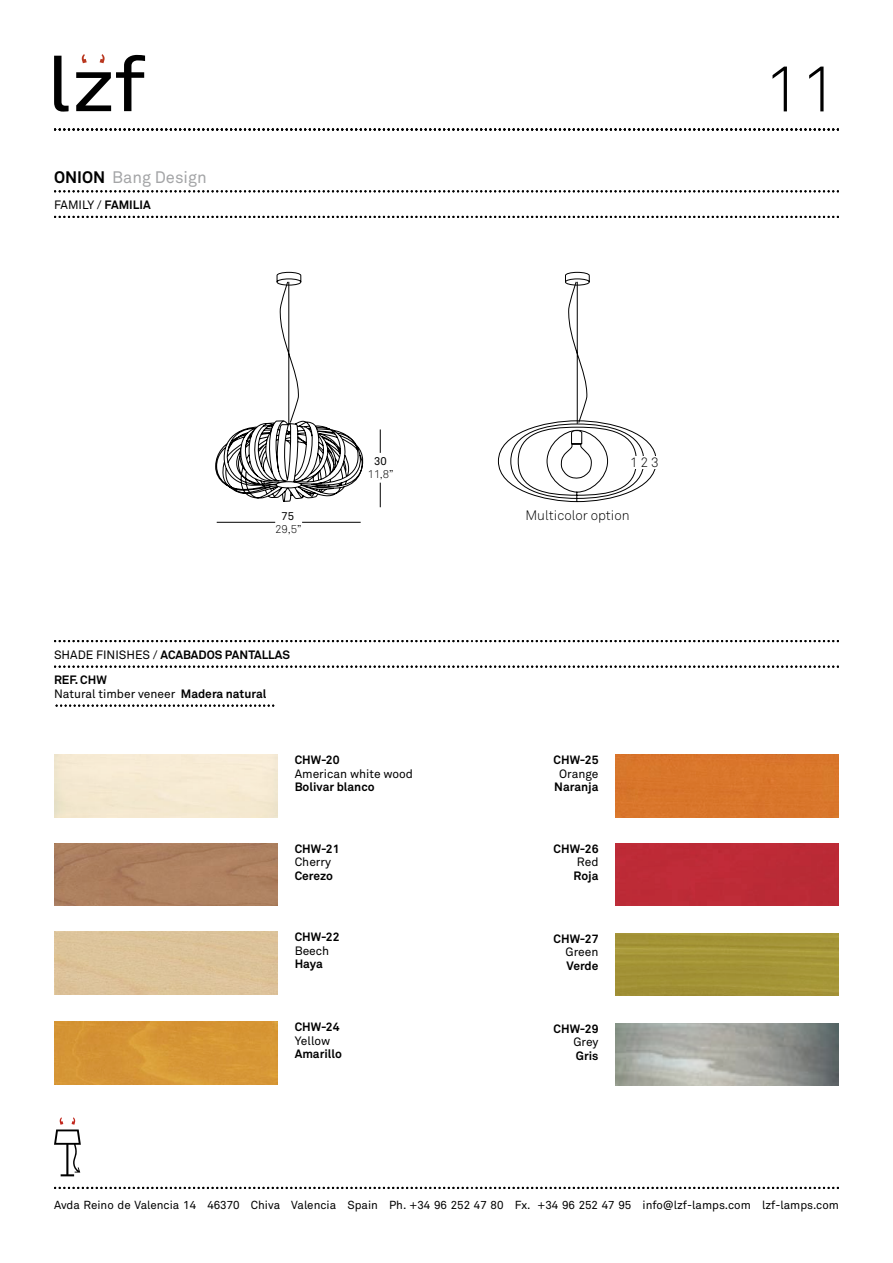
<style>
.page{position:relative;width:893px;height:1263px;background:#fff}
.page>*{position:absolute;margin:0;border:0;box-sizing:border-box;transform-origin:0 0}
.t1{font:300 64.5px "Akkurat";color:#000}
.t2{font:16.5px "Akkurat";color:#a4a5a7}
.t3{font:300 13.5px "Akkurat";color:#000}
.t4{font:700 12px/25px "Akkurat";color:#000}
.t5{font:12px "Akkurat";color:#000}
.t6{font:11.55px "Akkurat";color:#000}
.t7{font:300 11.25px "Akkurat";color:#000}
.t8{font:11.25px "Akkurat";color:#000}
.s1{font-weight:700;color:#000}
.s2{font-weight:700}
.s3{font-weight:400}
</style>
<div class="page">
<svg style="left:54px;top:1187px;width:785px;height:2px"></svg>
<svg style="left:54px;top:56px;width:15px;height:56px"></svg>
<svg style="left:76px;top:54px;width:69px;height:57px"></svg>
<svg style="left:54px;top:1117px;width:27px;height:59px"></svg>
<svg style="left:54px;top:128px;width:785px;height:3px"></svg>
<svg style="left:54px;top:190px;width:785px;height:2px"></svg>
<svg style="left:54px;top:216px;width:785px;height:2px"></svg>
<svg style="left:54px;top:640px;width:785px;height:2px"></svg>
<svg style="left:54px;top:665px;width:785px;height:3px"></svg>
<div style="left:54px;top:1021px;width:224px;height:63px;background:#d69636"></div>
<div style="left:615px;top:843px;width:224px;height:63px;background:#bd2b36"></div>
<div style="left:615px;top:755px;width:224px;height:62px;background:#d9762b"></div>
<img style="left:615px;top:933px;width:224px;height:63px">
<img style="left:615px;top:1023px;width:224px;height:63px">
<img style="left:54px;top:843px;width:224px;height:63px">
<svg style="left:56px;top:704px;width:218px;height:3px"></svg>
<svg style="left:498px;top:272px;width:158px;height:230px"></svg>
<hr style="left:302px;top:522px;width:59px;height:1px;background:#000">
<svg style="left:380px;top:429px;width:1px;height:24px"></svg>
<hr style="left:217px;top:522px;width:58px;height:1px;background:#000">
<svg style="left:380px;top:483px;width:1px;height:24px"></svg>
<svg style="left:215px;top:272px;width:149px;height:230px"></svg>
<h1 class="t1" style="left:765px;top:48px;width:75px">11</h1>
<h2 class="t2" style="left:54px;top:167px;width:154px"><span class="s1">ONION</span> Bang Design</h2>
<p class="t5" style="left:54px;top:197px;width:98px">FAMILY / <span class="s2">FAMILIA</span></p>
<p class="t8" style="left:374px;top:453px;width:14px">30</p>
<p class="t7" style="left:368px;top:467px;width:27px">11,8”</p>
<p class="t3" style="left:630px;top:453px;width:30px">1 2 3</p>
<p class="t8" style="left:282px;top:509px;width:14px">75</p>
<p class="t7" style="left:275px;top:522px;width:28px">29,5”</p>
<p class="t3" style="left:525px;top:507px;width:106px">Multicolor option</p>
<p class="t4" style="left:54px;top:642px;width:237px"><span class="s3">SHADE FINISHES /</span> ACABADOS PANTALLAS<br>REF. CHW</p>
<p class="t5" style="left:54px;top:686px;width:214px">Natural timber veneer <span class="s2">Madera natural</span></p>
<p class="t4" style="left:295px;top:747px;width:46px">CHW-20</p>
<p class="t5" style="left:295px;top:766px;width:120px">American white wood</p>
<p class="t4" style="left:295px;top:774px;width:81px">Bolivar blanco</p>
<p class="t4" style="left:554px;top:747px;width:46px">CHW-25</p>
<p class="t5" style="left:559px;top:766px;width:41px">Orange</p>
<p class="t4" style="left:554px;top:774px;width:46px">Naranja</p>
<p class="t4" style="left:295px;top:836px;width:46px">CHW-21</p>
<p class="t5" style="left:295px;top:854px;width:38px">Cherry</p>
<p class="t4" style="left:295px;top:863px;width:40px">Cerezo</p>
<p class="t4" style="left:554px;top:836px;width:46px">CHW-26</p>
<p class="t5" style="left:577px;top:854px;width:23px">Red</p>
<p class="t4" style="left:574px;top:863px;width:26px">Roja</p>
<p class="t4" style="left:295px;top:924px;width:46px">CHW-22</p>
<p class="t5" style="left:295px;top:943px;width:36px">Beech</p>
<p class="t4" style="left:295px;top:951px;width:30px">Haya</p>
<p class="t4" style="left:554px;top:926px;width:46px">CHW-27</p>
<p class="t5" style="left:566px;top:944px;width:34px">Green</p>
<p class="t4" style="left:566px;top:953px;width:34px">Verde</p>
<p class="t4" style="left:295px;top:1014px;width:46px">CHW-24</p>
<p class="t5" style="left:295px;top:1033px;width:37px">Yellow</p>
<p class="t4" style="left:295px;top:1041px;width:49px">Amarillo</p>
<p class="t4" style="left:554px;top:1016px;width:46px">CHW-29</p>
<p class="t5" style="left:573px;top:1034px;width:27px">Grey</p>
<p class="t4" style="left:576px;top:1043px;width:24px">Gris</p>
<p class="t6" style="left:54px;top:1198px;width:786px">Avda Reino de Valencia 14 46370 Chiva Valencia Spain Ph. +34 96 252 47 80 Fx. +34 96 252 47 95 info@lzf-lamps.com lzf-lamps.com</p>
</div>
